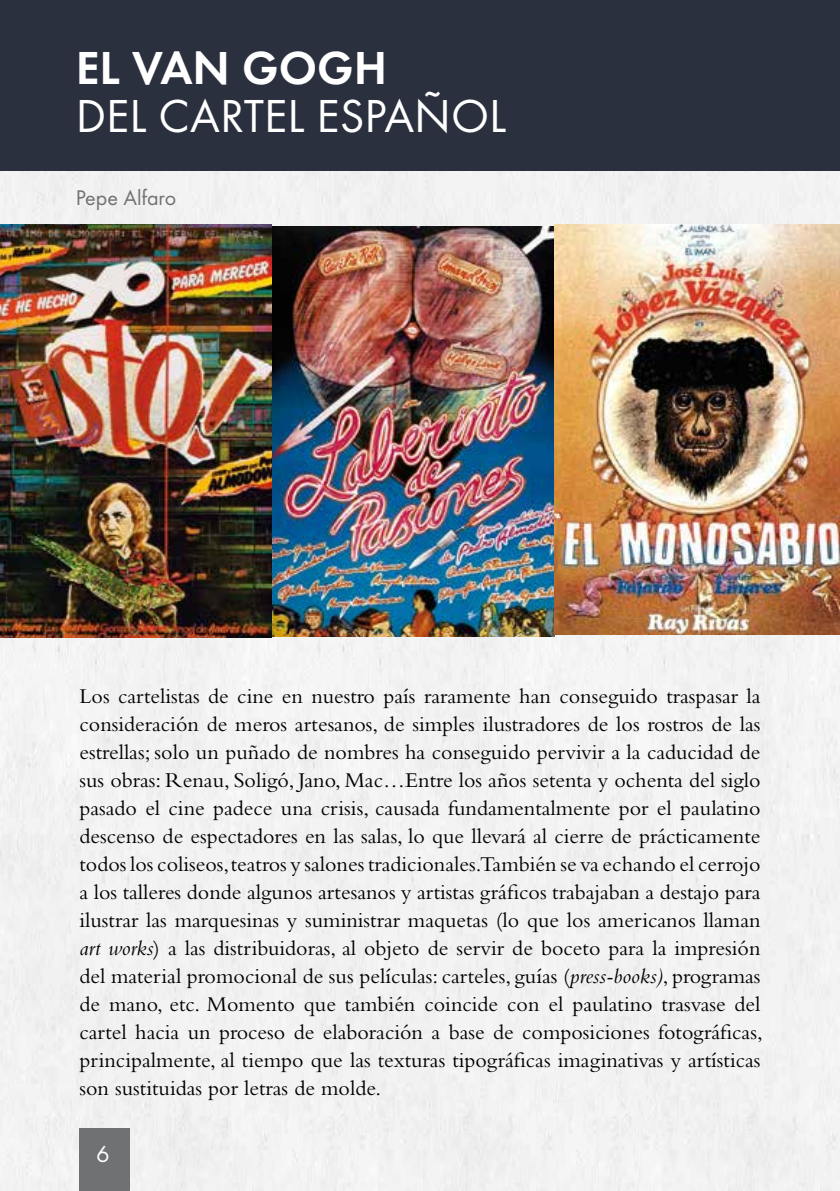
<style>
.page{position:relative;width:840px;height:1191px;background:#f2f2f2}
.page>*{position:absolute;margin:0;border:0;box-sizing:border-box;transform-origin:0 0}
.t1{font:48px "Futura T";color:#fff}
.t2{font:600 48px "Futura T";color:#fff}
.t3{font:24px "Futura T";color:#fff}
.t4{font:22px/28px "Bembo";color:#000;text-align:justify}
.t5{font:22px "Futura T";color:#707172}
.s1{font-style:italic}
</style>
<div class="page">
<div style="left:79px;top:1128px;width:51px;height:63px;background:#707172"></div>
<hr style="left:839px;top:958px;width:1px;height:153px;background:#707172">
<img style="left:0;top:225px;width:839px;height:412px">
<div style="left:0;top:0;width:839px;height:170px;background:#2a303e"></div>
<h1 class="t2" style="left:76px;top:39px;width:312px">EL VAN GOGH</h1>
<h1 class="t1" style="left:76px;top:88px;width:432px">DEL CARTEL ESPAÑOL</h1>
<p class="t5" style="left:76px;top:185px;width:102px">Pepe Alfaro</p>
<p class="t4" style="left:79px;top:682px;width:684px">Los cartelistas de cine en nuestro país raramente han conseguido traspasar la consideración de meros artesanos, de simples ilustradores de los rostros de las estrellas; solo un puñado de nombres ha conseguido pervivir a la caducidad de sus obras: Renau, Soligó, Jano, Mac…Entre los años setenta y ochenta del siglo pasado el cine padece una crisis, causada fundamentalmente por el paulatino descenso de espectadores en las salas, lo que llevará al cierre de prácticamente todos los coliseos, teatros y salones tradicionales.También se va echando el cerrojo a los talleres donde algunos artesanos y artistas gráficos trabajaban a destajo para ilustrar las marquesinas y suministrar maquetas (lo que los americanos llaman <span class="s1">art works</span>) a las distribuidoras, al objeto de servir de boceto para la impresión del material promocional de sus películas: carteles, guías (<span class="s1">press-books)</span>, programas de mano, etc. Momento que también coincide con el paulatino trasvase del cartel hacia un proceso de elaboración a base de composiciones fotográficas, principalmente, al tiempo que las texturas tipográficas imaginativas y artísticas son sustituidas por letras de molde.</p>
<p class="t3" style="left:96px;top:1139px;width:15px">6</p>
</div>
